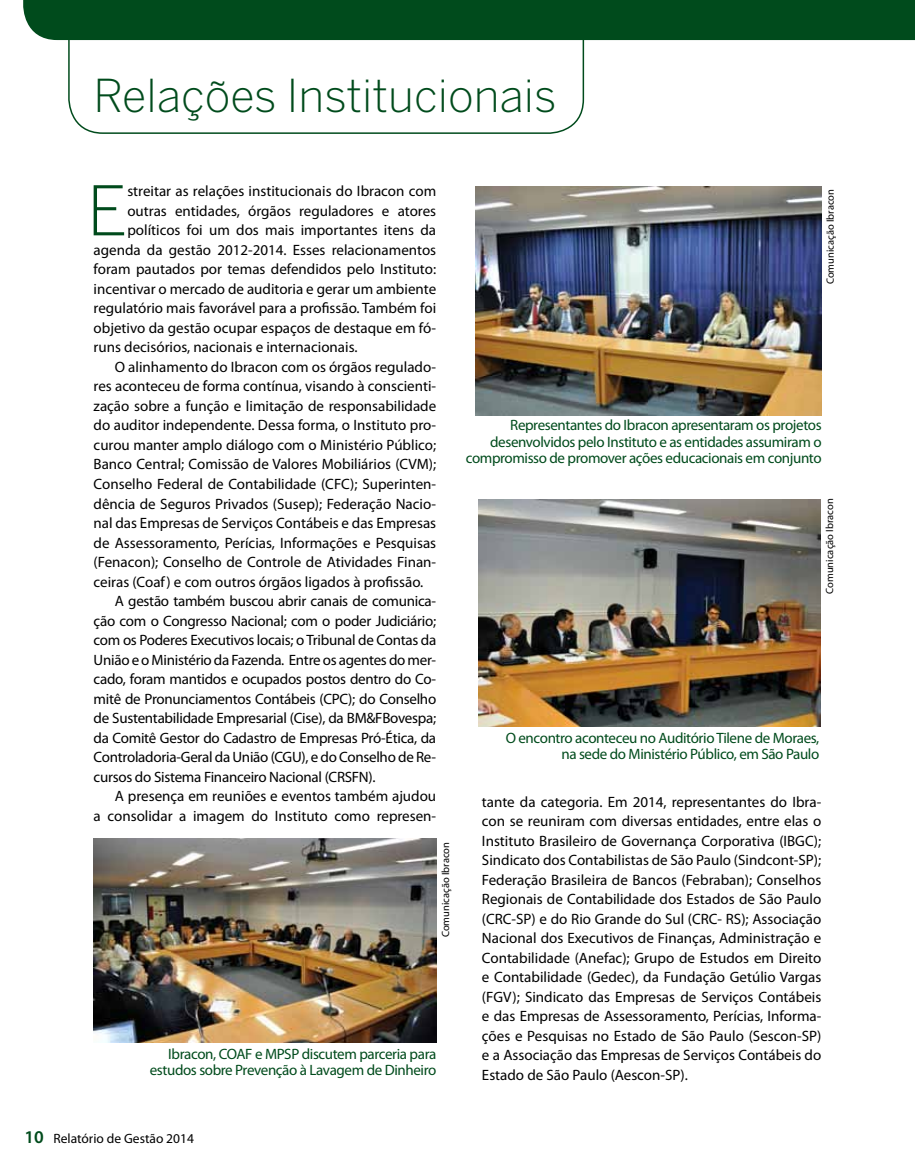
<style>
.page{position:relative;width:915px;height:1170px;background:#fff}
.page>*{position:absolute;margin:0;border:0;box-sizing:border-box;transform-origin:0 0}
.t1{font:300 67.65px "Benton Sans";color:#004b1c}
.t2{font:300 45px "Benton Sans";color:#004b1c}
.t3{font:15px/19.5px "Myriad Pro";color:#000;text-align:justify}
.t4{font:15px "Myriad Pro";letter-spacing:-.02em;color:#000}
.t5{font:15px/16.5px "Myriad Pro";letter-spacing:-.025em;color:#004b1c;text-align:right}
.t6{font:13.5px "Myriad Pro";color:#000}
.t7{font:10.5px "Myriad Pro";color:#000}
.s1{font-weight:600;font-size:18px;color:#004b1c}
</style>
<div class="page">
<div style="left:23px;top:0;width:891px;height:40px;background:#004b1c"></div>
<img style="left:478px;top:499px;width:342px;height:227px">
<svg style="left:68px;top:0;width:516px;height:134px"></svg>
<img style="left:475px;top:186px;width:346px;height:230px">
<img style="left:93px;top:838px;width:343px;height:204px">
<h2 class="t2" style="left:94px;top:69px;width:464px">Relações Institucionais</h2>
<h1 class="t1" style="left:87px;top:171px;width:42px">E</h1>
<p class="t3" style="left:127px;top:182px;width:310px">streitar as relações institucionais do Ibracon com</p>
<p class="t3" style="left:127px;top:201px;width:310px">outras entidades, órgãos reguladores e atores</p>
<p class="t3" style="left:127px;top:221px;width:310px">políticos foi um dos mais importantes itens da</p>
<p class="t3" style="left:94px;top:240px;width:344px">agenda da gestão 2012-2014. Esses relacionamentos</p>
<p class="t3" style="left:94px;top:260px;width:344px">foram pautados por temas defendidos pelo Instituto:</p>
<p class="t3" style="left:94px;top:279px;width:344px">incentivar o mercado de auditoria e gerar um ambiente</p>
<p class="t3" style="left:94px;top:299px;width:344px">regulatório mais favorável para a profissão. Também foi</p>
<p class="t3" style="left:94px;top:318px;width:344px">objetivo da gestão ocupar espaços de destaque em fó-</p>
<p class="t3" style="left:94px;top:338px;width:265px">runs decisórios, nacionais e internacionais.</p>
<p class="t3" style="left:115px;top:357px;width:323px">O alinhamento do Ibracon com os órgãos regulado-</p>
<p class="t3" style="left:94px;top:377px;width:344px">res aconteceu de forma contínua, visando à conscienti-</p>
<p class="t3" style="left:94px;top:396px;width:344px">zação sobre a função e limitação de responsabilidade</p>
<p class="t3" style="left:94px;top:416px;width:344px">do auditor independente. Dessa forma, o Instituto pro-</p>
<p class="t3" style="left:94px;top:435px;width:344px">curou manter amplo diálogo com o Ministério Público;</p>
<p class="t3" style="left:94px;top:455px;width:344px">Banco Central; Comissão de Valores Mobiliários (CVM);</p>
<p class="t3" style="left:94px;top:474px;width:344px">Conselho Federal de Contabilidade (CFC); Superinten-</p>
<p class="t3" style="left:94px;top:494px;width:344px">dência de Seguros Privados (Susep); Federação Nacio-</p>
<p class="t3" style="left:94px;top:513px;width:344px">nal das Empresas de Serviços Contábeis e das Empresas</p>
<p class="t3" style="left:94px;top:533px;width:344px">de Assessoramento, Perícias, Informações e Pesquisas</p>
<p class="t3" style="left:94px;top:552px;width:344px">(Fenacon); Conselho de Controle de Atividades Finan-</p>
<p class="t3" style="left:94px;top:572px;width:331px">ceiras (Coaf) e com outros órgãos ligados à profissão.</p>
<p class="t4" style="left:115px;top:592px;width:323px">A gestão também buscou abrir canais de comunica-</p>
<p class="t4" style="left:94px;top:612px;width:344px">ção com o Congresso Nacional; com o poder Judiciário;</p>
<p class="t4" style="left:94px;top:631px;width:344px">com os Poderes Executivos locais; o Tribunal de Contas da</p>
<p class="t4" style="left:94px;top:651px;width:344px">União e o Ministério da Fazenda. Entre os agentes do mer-</p>
<p class="t4" style="left:94px;top:670px;width:344px">cado, foram mantidos e ocupados postos dentro do Co-</p>
<p class="t4" style="left:94px;top:690px;width:344px">mitê de Pronunciamentos Contábeis (CPC); do Conselho</p>
<p class="t4" style="left:94px;top:709px;width:344px">de Sustentabilidade Empresarial (Cise), da BM&amp;FBovespa;</p>
<p class="t4" style="left:94px;top:729px;width:344px">da Comitê Gestor do Cadastro de Empresas Pró-Ética, da</p>
<p class="t4" style="left:94px;top:748px;width:344px">Controladoria-Geral da União (CGU), e do Conselho de Re-</p>
<p class="t4" style="left:94px;top:768px;width:283px">cursos do Sistema Financeiro Nacional (CRSFN).</p>
<p class="t3" style="left:115px;top:786px;width:323px">A presença em reuniões e eventos também ajudou</p>
<p class="t3" style="left:94px;top:806px;width:344px">a consolidar a imagem do Instituto como represen-</p>
<p class="t7" style="left:440px;top:937px;width:97px;rotate:-90deg">Comunicação Ibracon</p>
<p class="t5" style="left:150px;top:1045px;width:288px">Ibracon, COAF e MPSP discutem parceria para estudos sobre Prevenção à Lavagem de Dinheiro</p>
<p class="t7" style="left:824px;top:284px;width:97px;rotate:-90deg">Comunicação Ibracon</p>
<p class="t5" style="left:465px;top:417px;width:357px">Representantes do Ibracon apresentaram os projetos desenvolvidos pelo Instituto e as entidades assumiram o compromisso de promover ações educacionais em conjunto</p>
<p class="t7" style="left:823px;top:593px;width:97px;rotate:-90deg">Comunicação Ibracon</p>
<p class="t5" style="left:505px;top:730px;width:315px">O encontro aconteceu no Auditório Tilene de Moraes, na sede do Ministério Público, em São Paulo</p>
<p class="t3" style="left:482px;top:792px;width:341px">tante da categoria. Em 2014, representantes do Ibra&shy;con se reuniram com diversas entidades, entre elas o Instituto Brasileiro de Governança Corporativa (IBGC); Sindicato dos Contabilistas de São Paulo (Sindcont-SP); Federação Brasileira de Bancos (Febraban); Conselhos Regionais de Contabilidade dos Estados de São Paulo (CRC-SP) e do Rio Grande do Sul (CRC- RS); Associação Nacional dos Executivos de Finanças, Administração e Contabilidade (Anefac); Grupo de Estudos em Direito e Contabilidade (Gedec), da Fundação Getúlio Vargas (FGV); Sindicato das Empresas de Serviços Contábeis e das Empresas de Assessoramento, Perícias, Informa&shy;ções e Pesquisas no Estado de São Paulo (Sescon-SP) e a Associação das Empresas de Serviços Contábeis do Estado de São Paulo (Aescon-SP).</p>
<p class="t6" style="left:25px;top:1131px;width:171px"><span class="s1">10</span> Relatório de Gestão 2014</p>
</div>
